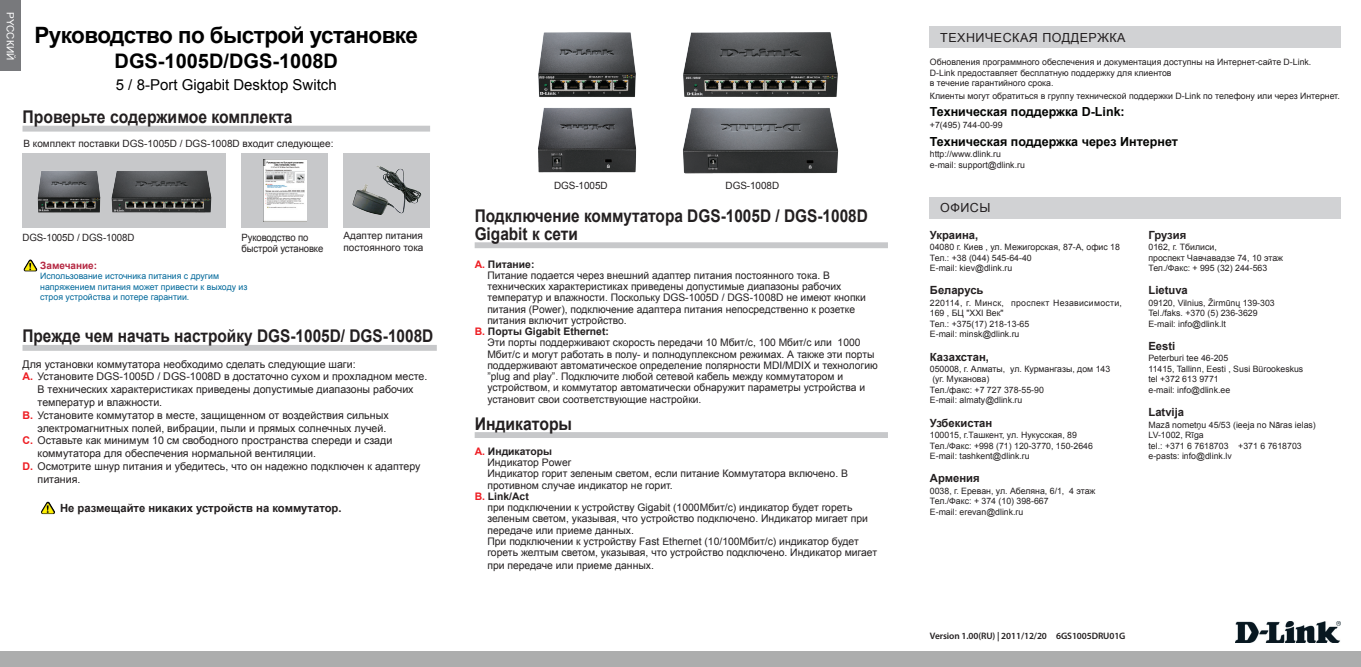
<style>
.page{position:relative;width:1361px;height:667px;background:#fff}
.page>*{position:absolute;margin:0;border:0;box-sizing:border-box;transform-origin:0 0}
.t1{font:700 22.5px "Arial";letter-spacing:-.025em;color:#000}
.t2{font:700 20px "Arial";color:#000}
.t3{font:700 17.5px/17.5px "Arial";color:#231f20;scale:.88 1}
.t4{font:700 17.5px "Arial";color:#231f20;scale:.9 1}
.t5{font:15px "Arial";color:#000}
.t6{font:700 12.5px "Arial";color:#040503}
.t7{font:12.5px "Arial";letter-spacing:.04em;color:#231f20}
.t8{font:700 11.25px "Arial";color:#231f20}
.t9{font:10.62px "Arial";color:#231f20}
.t10{font:10.38px "Arial";color:#231f20}
.t11{font:700 10.38px "Arial";color:#231f20}
.t12{font:10px/11.2px "Arial";letter-spacing:-.005em;color:#231f20}
.t13{font:10px/11.2px "Arial";letter-spacing:-.005em;color:#231f20;scale:.95 1}
.t14{font:700 10px "Arial";color:#b52842}
.t15{font:10px "Arial";color:#fff}
.t16{font:600 9.38px "Myriad Pro";letter-spacing:-.01em;color:#231f20}
.t17{font:8.75px/10.5px "Arial";color:#231f20}
.t18{font:8.75px/10.5px "Arial";color:#00689a}
.s1{font-weight:700;color:#ee1d23}
.s2{color:#ee1d23}
</style>
<div class="page">
<div style="left:0;top:651px;width:1361px;height:15px;background:#acadad"></div>
<img style="left:1235px;top:621px;width:105px;height:21px">
<div style="left:0;top:0;width:21px;height:71px;background:#78797c"></div>
<div style="left:22px;top:126px;width:408px;height:5px;background:#c7c8ca"></div>
<div style="left:22px;top:344px;width:415px;height:6px;background:#c7c8ca"></div>
<svg style="left:41px;top:501px;width:7px;height:12px"></svg>
<svg style="left:24px;top:259px;width:6px;height:10px"></svg>
<div style="left:475px;top:432px;width:413px;height:5px;background:#c7c8ca"></div>
<div style="left:475px;top:242px;width:413px;height:6px;background:#c7c8ca"></div>
<div style="left:930px;top:26px;width:411px;height:22px;background:#d1d2d4"></div>
<div style="left:930px;top:197px;width:411px;height:21px;background:#d1d2d4"></div>
<div style="left:343px;top:153px;width:87px;height:74px;background:#c7c8ca"></div>
<img style="left:352px;top:166px;width:70px;height:49px">
<div style="left:242px;top:153px;width:86px;height:74px;background:#c7c8ca"></div>
<div style="left:22px;top:153px;width:204px;height:74px;background:#c7c8ca"></div>
<img style="left:263px;top:159px;width:43px;height:63px">
<img style="left:37px;top:171px;width:64px;height:42px">
<img style="left:111px;top:170px;width:101px;height:43px">
<img style="left:683px;top:32px;width:155px;height:63px">
<img style="left:683px;top:95px;width:156px;height:79px">
<img style="left:538px;top:32px;width:98px;height:63px">
<img style="left:538px;top:95px;width:99px;height:78px">
<p class="t15" style="left:17px;top:12px;width:49px;rotate:90deg">PYCCКИЙ</p>
<h1 class="t1" style="left:34px;top:20px;width:385px">Руководство по быстрой установке</h1>
<h2 class="t2" style="left:115px;top:47px;width:225px">DGS-1005D/DGS-1008D</h2>
<h3 class="t5" style="left:116px;top:75px;width:222px">5 / 8-Port Gigabit Desktop Switch</h3>
<h3 class="t4" style="left:22px;top:105px;width:302px">Проверьте содержимое комплекта</h3>
<p class="t12" style="left:23px;top:138px;width:311px">В комплект поставки DGS-1005D / DGS-1008D входит следующее:</p>
<p class="t12" style="left:22px;top:231px;width:113px">DGS-1005D / DGS-1008D</p>
<p class="t13" style="left:242px;top:231px;width:87px">Руководство по быстрой установке</p>
<p class="t14" style="left:40px;top:258px;width:58px">Замечание:</p>
<p class="t18" style="left:40px;top:271px;width:209px">Использование источника питания с другим напряжением питания может привести к выходу из строя устройства и потере гарантии.</p>
<p class="t12" style="left:343px;top:230px;width:81px">Адаптер питания постоянного тока</p>
<h3 class="t3" style="left:22px;top:328px;width:468px">Прежде чем начать настройку DGS-1005D/ DGS-1008D</h3>
<p class="t9" style="left:23px;top:357px;width:335px">Для установки коммутатора необходимо сделать следующие шаги:</p>
<p class="t9" style="left:23px;top:369px;width:406px"><span class="s1">A.</span> Установите DGS-1005D / DGS-1008D в достаточно сухом и прохладном месте.</p>
<p class="t9" style="left:38px;top:382px;width:377px">В технических характеристиках приведены допустимые диапазоны рабочих</p>
<p class="t9" style="left:38px;top:395px;width:126px">температур и влажности.</p>
<p class="t9" style="left:23px;top:408px;width:367px"><span class="s1">B.</span> Установите коммутатор в месте, защищенном от воздействия сильных</p>
<p class="t9" style="left:38px;top:420px;width:350px">электромагнитных полей, вибрации, пыли и прямых солнечных лучей.</p>
<p class="t9" style="left:23px;top:433px;width:371px"><span class="s1">C.</span> Оставьте как минимум 10 см свободного пространства спереди и сзади</p>
<p class="t9" style="left:38px;top:446px;width:280px">коммутатора для обеспечения нормальной вентиляции.</p>
<p class="t9" style="left:23px;top:459px;width:399px"><span class="s1">D.</span> Осмотрите шнур питания и убедитесь, что он надежно подключен к адаптеру</p>
<p class="t9" style="left:38px;top:471px;width:44px">питания.</p>
<p class="t8" style="left:60px;top:500px;width:283px">Не размещайте никаких устройств на коммутатор.</p>
<p class="t12" style="left:554px;top:180px;width:55px">DGS-1005D</p>
<p class="t12" style="left:725px;top:180px;width:55px">DGS-1008D</p>
<h3 class="t3" style="left:475px;top:208px;width:448px">Подключение коммутатора DGS-1005D / DGS-1008D<br>Gigabit к сети</h3>
<p class="t11" style="left:475px;top:257px;width:61px"><span class="s2">A.</span> Питание:</p>
<p class="t10" style="left:487px;top:268px;width:344px">Питание подается через внешний адаптер питания постоянного тока. В</p>
<p class="t10" style="left:487px;top:279px;width:355px">технических характеристиках приведены допустимые диапазоны рабочих</p>
<p class="t10" style="left:487px;top:291px;width:380px">температур и влажности. Поскольку DGS-1005D / DGS-1008D не имеют кнопки</p>
<p class="t10" style="left:487px;top:302px;width:369px">питания (Power), подключение адаптера питания непосредственно к розетке</p>
<p class="t10" style="left:487px;top:313px;width:141px">питания включит устройство.</p>
<p class="t11" style="left:475px;top:324px;width:136px"><span class="s2">B.</span> Порты Gigabit Ethernet:</p>
<p class="t10" style="left:487px;top:336px;width:374px">Эти порты поддерживают скорость передачи 10 Мбит/с, 100 Мбит/с или 1000</p>
<p class="t10" style="left:487px;top:347px;width:388px">Мбит/с и могут работать в полу- и полнодуплексном режимах. А также эти порты</p>
<p class="t10" style="left:487px;top:358px;width:392px">поддерживают автоматическое определение полярности MDI/MDIX и технологию</p>
<p class="t10" style="left:487px;top:369px;width:357px">”plug and play”. Подключите любой сетевой кабель между коммутатором и</p>
<p class="t10" style="left:487px;top:381px;width:379px">устройством, и коммутатор автоматически обнаружит параметры устройства и</p>
<p class="t10" style="left:487px;top:392px;width:215px">установит свои соответствующие настройки.</p>
<h3 class="t4" style="left:475px;top:411px;width:110px">Индикаторы</h3>
<p class="t11" style="left:475px;top:444px;width:79px"><span class="s2">A.</span> Индикаторы</p>
<p class="t10" style="left:487px;top:455px;width:85px">Индикатор Power</p>
<p class="t10" style="left:487px;top:466px;width:362px">Индикатор горит зеленым светом, если питание Коммутатора включено. В</p>
<p class="t10" style="left:487px;top:478px;width:187px">противном случае индикатор не горит.</p>
<p class="t11" style="left:475px;top:489px;width:56px"><span class="s2">B.</span> Link/Act</p>
<p class="t10" style="left:487px;top:500px;width:366px">при подключении к устройству Gigabit (1000Мбит/с) индикатор будет гореть</p>
<p class="t10" style="left:487px;top:511px;width:382px">зеленым светом, указывая, что устройство подключено. Индикатор мигает при</p>
<p class="t10" style="left:487px;top:522px;width:148px">передаче или приеме данных.</p>
<p class="t10" style="left:487px;top:534px;width:373px">При подключении к устройству Fast Ethernet (10/100Мбит/с) индикатор будет</p>
<p class="t10" style="left:487px;top:545px;width:391px">гореть желтым светом, указывая, что устройство подключено. Индикатор мигает</p>
<p class="t10" style="left:487px;top:558px;width:168px">при передаче или приеме данных.</p>
<h3 class="t7" style="left:940px;top:30px;width:113px">Техническая подд</h3>
<h3 class="t7" style="left:1080px;top:30px;width:39px">ержка</h3>
<p class="t17" style="left:930px;top:57px;width:383px">Обновления программного обеспечения и документация доступны на Интернет-сайте D-Link.<br>D-Link предоставляет бесплатную поддержку для клиентов<br>в течение гарантийного срока.</p>
<p class="t17" style="left:930px;top:91px;width:411px">Клиенты могут обратиться в группу технической поддержки D-Link по телефону или через Интернет.</p>
<h3 class="t6" style="left:930px;top:104px;width:196px">Техническая поддержка D-Link:</h3>
<p class="t17" style="left:930px;top:120px;width:74px">+7(495) 744-00-99</p>
<h3 class="t6" style="left:930px;top:133px;width:249px">Техническая поддержка через Интернет</h3>
<p class="t17" style="left:930px;top:149px;width:96px">http://www.dlink.ru e-mail: support@dlink.ru</p>
<h3 class="t7" style="left:940px;top:199px;width:52px">Офисы</h3>
<p class="t8" style="left:930px;top:227px;width:50px">Украина,</p>
<p class="t17" style="left:930px;top:242px;width:192px">04080 г. Киев , ул. Межигорская, 87-А, офис 18<br>Тел.: +38 (044) 545-64-40<br>E-mail: kiev@dlink.ru</p>
<p class="t8" style="left:930px;top:283px;width:55px">Беларусь</p>
<p class="t17" style="left:930px;top:297px;width:194px">220114, г. Минск, проспект Независимости,<br>169 , БЦ "XXI Век"<br>Тел.: +375(17) 218-13-65<br>E-mail: minsk@dlink.ru</p>
<p class="t8" style="left:930px;top:349px;width:61px">Казахстан,</p>
<p class="t17" style="left:930px;top:363px;width:182px">050008, г. Алматы, ул. Курмангазы, дом 143 (уг. Муканова)<br>Тел./факс: +7 727 378-55-90<br>E-mail: almaty@dlink.ru</p>
<p class="t8" style="left:930px;top:415px;width:64px">Узбекистан</p>
<p class="t17" style="left:930px;top:429px;width:165px">100015, г.Ташкент, ул. Нукусская, 89<br>Тел./Факс: +998 (71) 120-3770, 150-2646<br>E-mail: tashkent@dlink.ru</p>
<p class="t8" style="left:930px;top:470px;width:51px">Армения</p>
<p class="t17" style="left:930px;top:485px;width:167px">0038, г. Ереван, ул. Абеляна, 6/1, 4 этаж<br>Тел./Факс: + 374 (10) 398-667<br>E-mail: erevan@dlink.ru</p>
<p class="t8" style="left:1148px;top:227px;width:39px">Грузия</p>
<p class="t17" style="left:1148px;top:242px;width:136px">0162, г. Тбилиси,<br>проспект Чавчавадзе 74, 10 этаж<br>Тел./Факс: + 995 (32) 244-563</p>
<p class="t8" style="left:1148px;top:283px;width:41px">Lietuva</p>
<p class="t17" style="left:1148px;top:297px;width:128px">09120, Vilnius, Žirmūnų 139-303<br>Tel./faks. +370 (5) 236-3629<br>E-mail: info@dlink.lt</p>
<p class="t8" style="left:1148px;top:338px;width:28px">Eesti</p>
<p class="t17" style="left:1148px;top:353px;width:156px">Peterburi tee 46-205<br>11415, Tallinn, Eesti , Susi Bürookeskus tel +372 613 9771<br>e-mail: info@dlink.ee</p>
<p class="t8" style="left:1148px;top:404px;width:37px">Latvija</p>
<p class="t17" style="left:1148px;top:419px;width:169px">Mazā nometņu 45/53 (ieeja no Nāras ielas)<br>LV-1002, Rīga<br>tel.: +371 6 7618703 +371 6 7618703 e-pasts: info@dlink.lv</p>
<p class="t16" style="left:930px;top:629px;width:197px">Version 1.00(RU) | 2011/12/20 6GS1005DRU01G</p>
</div>
